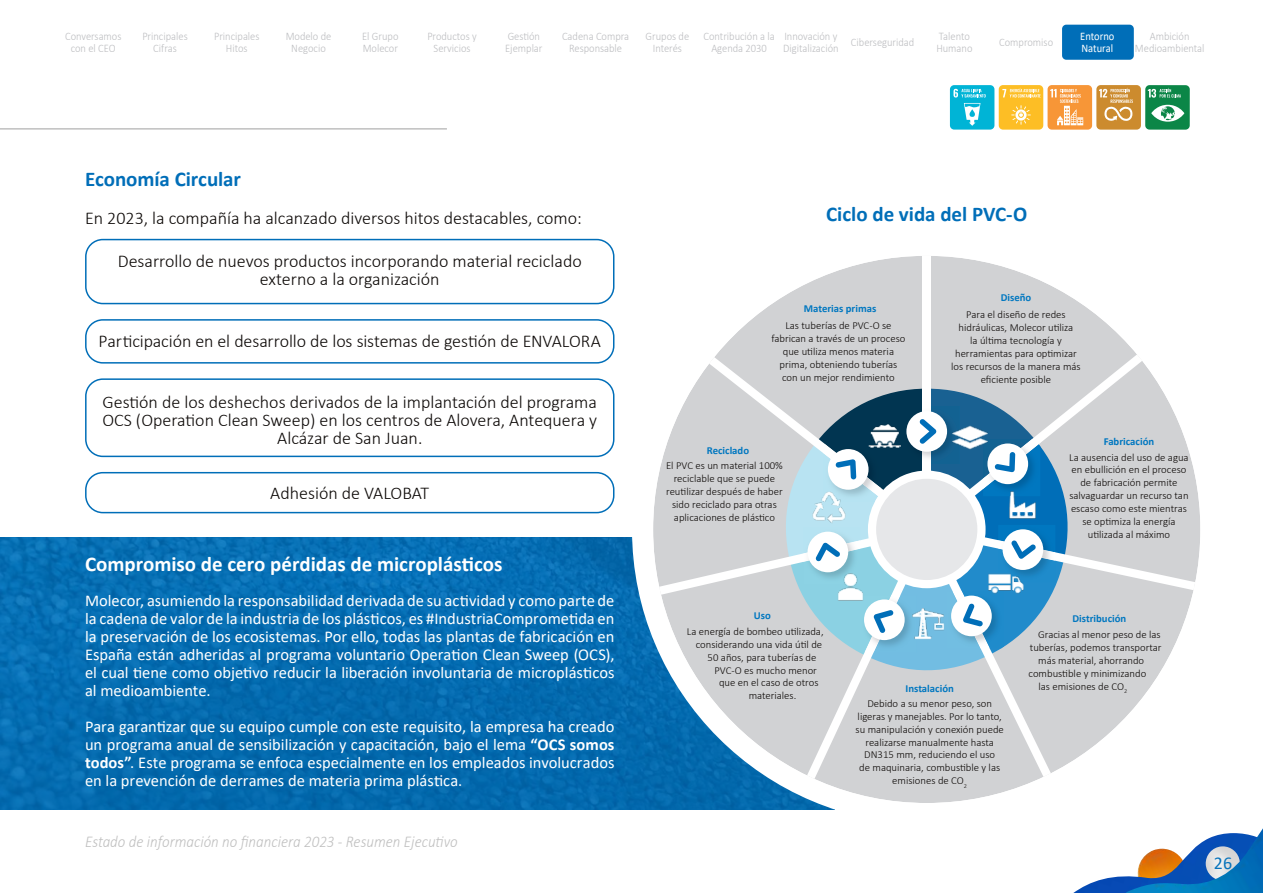
<style>
.page{position:relative;width:1263px;height:893px;background:#fff}
.page>*{position:absolute;margin:0;border:0;box-sizing:border-box;transform-origin:0 0}
.t1{font:700 21px "Calibri";color:#fff}
.t2{font:700 21px "Calibri";letter-spacing:-.005em;color:#006eb8}
.t3{font:300 18px/18px "Calibri";color:#0c0806;text-align:center}
.t4{font:18px "Calibri";color:#0773bb}
.t5{font:16.5px/18px "Calibri";color:#fff;text-align:justify}
.t6{font:italic 300 16.5px "Calibri";color:#bfbfbf;scale:.91 1}
.t7{font:300 11.55px/12px "Calibri";color:#bcbdc0;text-align:center;scale:.91 1}
.t8{font:11.55px/12px "Calibri";color:#fff;scale:.91 1}
.t9{font:300 10.65px/12.9px "Calibri";color:#0c0806;text-align:center}
.t10{font:700 10.65px "Calibri";color:#0077c0}
.s1{font-weight:700}
</style>
<div class="page">
<img style="left:0;top:538px;width:834px;height:272px">
<div style="left:632px;top:235px;width:589px;height:589px;background:#fff;border-radius:50%"></div>
<hr style="left:0;top:128px;width:447px;height:2px;background:#bfbfbf">
<div style="left:999px;top:85px;width:44px;height:45px;background:#fdbe25;border-radius:4px"></div>
<svg style="left:1002px;top:88px;width:39px;height:10px"></svg>
<svg style="left:1011px;top:105px;width:20px;height:20px"></svg>
<div style="left:1047px;top:85px;width:45px;height:45px;background:#f79637;border-radius:4px"></div>
<svg style="left:1050px;top:89px;width:33px;height:36px"></svg>
<div style="left:950px;top:85px;width:44px;height:45px;background:#00b4d6;border-radius:4px"></div>
<svg style="left:953px;top:89px;width:32px;height:37px"></svg>
<div style="left:1096px;top:85px;width:45px;height:45px;background:#cc8b2e;border-radius:4px"></div>
<svg style="left:1099px;top:88px;width:34px;height:33px"></svg>
<div style="left:1145px;top:85px;width:45px;height:45px;background:#0b8647;border-radius:4px"></div>
<svg style="left:1148px;top:88px;width:33px;height:10px"></svg>
<svg style="left:1151px;top:105px;width:33px;height:17px"></svg>
<svg style="left:797px;top:256px;width:248px;height:33px;fill:#d1d2d4"></svg>
<div style="left:923px;top:256px;width:8px;height:273px;background:#fff"></div>
<svg style="left:931px;top:283px;width:230px;height:106px;fill:#d1d2d4"></svg>
<svg style="left:692px;top:289px;width:230px;height:100px;fill:#d1d2d4"></svg>
<svg style="left:653px;top:389px;width:547px;height:414px"></svg>
<img style="left:868px;top:419px;width:33px;height:33px">
<img style="left:952px;top:419px;width:36px;height:36px">
<img style="left:1004px;top:487px;width:36px;height:36px">
<img style="left:988px;top:565px;width:36px;height:36px">
<img style="left:910px;top:605px;width:36px;height:36px">
<img style="left:832px;top:569px;width:36px;height:36px">
<img style="left:810px;top:489px;width:36px;height:36px">
<div style="left:1062px;top:25px;width:72px;height:35px;background:#006eb8;border-radius:4px"></div>
<div style="left:85px;top:239px;width:529px;height:65px;border:2px solid #006eb8;border-radius:17px"></div>
<div style="left:85px;top:319px;width:529px;height:45px;border:2px solid #006eb8;border-radius:17px"></div>
<div style="left:85px;top:472px;width:529px;height:41px;border:2px solid #006eb8;border-radius:17px"></div>
<div style="left:85px;top:378px;width:529px;height:79px;border:2px solid #006eb8;border-radius:17px"></div>
<img style="left:1073px;top:876px;width:47px;height:17px">
<img style="left:1120px;top:828px;width:143px;height:65px">
<p class="t7" style="left:65px;top:30px;width:63px">Conversamos con el CEO</p>
<p class="t7" style="left:142px;top:30px;width:51px">Principales<br>Cifras</p>
<p class="t7" style="left:214px;top:30px;width:51px">Principales<br>Hitos</p>
<p class="t7" style="left:286px;top:30px;width:52px">Modelo de<br>Negocio</p>
<p class="t7" style="left:362px;top:30px;width:42px;text-align:left">El Grupo<br>Molecor</p>
<p class="t7" style="left:427px;top:30px;width:56px">Productos y<br>Servicios</p>
<p class="t7" style="left:562px;top:30px;width:75px">Cadena Compra<br>Responsable</p>
<p class="t7" style="left:645px;top:30px;width:49px">Grupos de<br>Interés</p>
<p class="t7" style="left:703px;top:30px;width:80px">Contribución a la<br>Agenda 2030</p>
<p class="t7" style="left:783px;top:30px;width:62px;text-align:left">Innovación y<br>Digitalización</p>
<p class="t7" style="left:851px;top:36px;width:71px">Ciberseguridad</p>
<p class="t7" style="left:936px;top:30px;width:41px;text-align:left">Talento<br>Humano</p>
<p class="t7" style="left:999px;top:36px;width:61px">Compromiso</p>
<p class="t7" style="left:1135px;top:30px;width:78px">Ambición<br>Medioambiental</p>
<p class="t7" style="left:505px;top:30px;width:43px;text-align:left">Gestión<br>Ejemplar</p>
<p class="t8" style="left:1080px;top:30px;width:39px">Entorno<br>Natural</p>
<h1 class="t2" style="left:85px;top:164px;width:157px">Economía Circular</h1>
<h2 class="t3" style="left:85px;top:209px;width:498px">En 2023, la compañía ha alcanzado diversos hitos destacables, como:</h2>
<h2 class="t3" style="left:118px;top:252px;width:465px">Desarrollo de nuevos productos incorporando material reciclado externo a la organización</h2>
<h2 class="t3" style="left:99px;top:332px;width:504px">Participación en el desarrollo de los sistemas de gestión de ENVALORA</h2>
<h2 class="t3" style="left:102px;top:393px;width:496px">Gestión de los deshechos derivados de la implantación del programa<br>OCS (Operation Clean Sweep) en los centros de Alovera, Antequera y<br>Alcázar de San Juan.</h2>
<h2 class="t3" style="left:270px;top:484px;width:160px">Adhesión de VALOBAT</h2>
<h1 class="t1" style="left:85px;top:549px;width:419px">Compromiso de cero pérdidas de microplásticos</h1>
<p class="t5" style="left:85px;top:591px;width:531px">Molecor, asumiendo la responsabilidad derivada de su actividad y como parte de la cadena de valor de la industria de los plásticos, es #IndustriaComprometida en la preservación de los ecosistemas. Por ello, todas las plantas de fabricación en España están adheridas al programa voluntario Operation Clean Sweep (OCS), el cual tiene como objetivo reducir la liberación involuntaria de microplásticos al medioambiente.</p>
<p class="t5" style="left:85px;top:717px;width:531px">Para garantizar que su equipo cumple con este requisito, la empresa ha creado un programa anual de sensibilización y capacitación, bajo el lema <span class="s1">“OCS somos todos”</span>. Este programa se enfoca especialmente en los empleados involucrados en la prevención de derrames de materia prima plástica.</p>
<h3 class="t6" style="left:85px;top:831px;width:411px">Estado de información no financiera 2023 - Resumen Ejecutivo</h3>
<h1 class="t2" style="left:826px;top:199px;width:202px">Ciclo de vida del PVC-O</h1>
<p class="t10" style="left:804px;top:301px;width:74px">Materias primas</p>
<p class="t9" style="left:771px;top:319px;width:136px">Las tuberías de PVC-O se fabrican a través de un proceso que utiliza menos materia prima, obteniendo tuberías con un mejor rendimiento</p>
<p class="t10" style="left:707px;top:443px;width:44px">Reciclado</p>
<p class="t9" style="left:666px;top:459px;width:118px">El PVC es un material 100% reciclable que se puede reutilizar después de haber sido reciclado para otras aplicaciones de plástico</p>
<p class="t10" style="left:1001px;top:290px;width:32px">Diseño</p>
<p class="t9" style="left:951px;top:308px;width:131px">Para el diseño de redes hidráulicas, Molecor utiliza<br>la última tecnología y herramientas para optimizar los recursos de la manera más eficiente posible</p>
<p class="t10" style="left:1104px;top:434px;width:52px">Fabricación</p>
<p class="t9" style="left:1069px;top:450px;width:121px">La ausencia del uso de agua en ebullición en el proceso de fabricación permite salvaguardar un recurso tan escaso como este mientras se optimiza la energía utilizada al máximo</p>
<p class="t10" style="left:754px;top:608px;width:19px">Uso</p>
<p class="t9" style="left:687px;top:625px;width:138px">La energía de bombeo utilizada,</p>
<p class="t9" style="left:696px;top:638px;width:128px">considerando una vida útil de</p>
<p class="t9" style="left:708px;top:651px;width:110px">50 años, para tuberías de</p>
<p class="t9" style="left:714px;top:663px;width:104px">PVC-O es mucho menor</p>
<p class="t9" style="left:719px;top:676px;width:101px">que en el caso de otros</p>
<p class="t9" style="left:749px;top:689px;width:49px">materiales.</p>
<p class="t10" style="left:905px;top:681px;width:50px">Instalación</p>
<p class="t9" style="left:855px;top:697px;width:150px">Debido a su menor peso, son ligeras y manejables. Por lo tanto, su manipulación y conexión puede realizarse manualmente hasta<br>DN315 mm, reduciendo el uso<br>de maquinaria, combustible y las emisiones de CO<sub>2</sub></p>
<p class="t10" style="left:1072px;top:611px;width:55px">Distribución</p>
<p class="t9" style="left:1038px;top:628px;width:124px">Gracias al menor peso de las</p>
<p class="t9" style="left:1030px;top:641px;width:133px">tuberías, podemos transportar</p>
<p class="t9" style="left:1038px;top:654px;width:107px">más material, ahorrando</p>
<p class="t9" style="left:1028px;top:667px;width:119px">combustible y minimizando</p>
<p class="t9" style="left:1038px;top:679px;width:90px">las emisiones de CO<sub>2</sub></p>
<h2 class="t4" style="left:1214px;top:850px;width:20px">26</h2>
</div>
